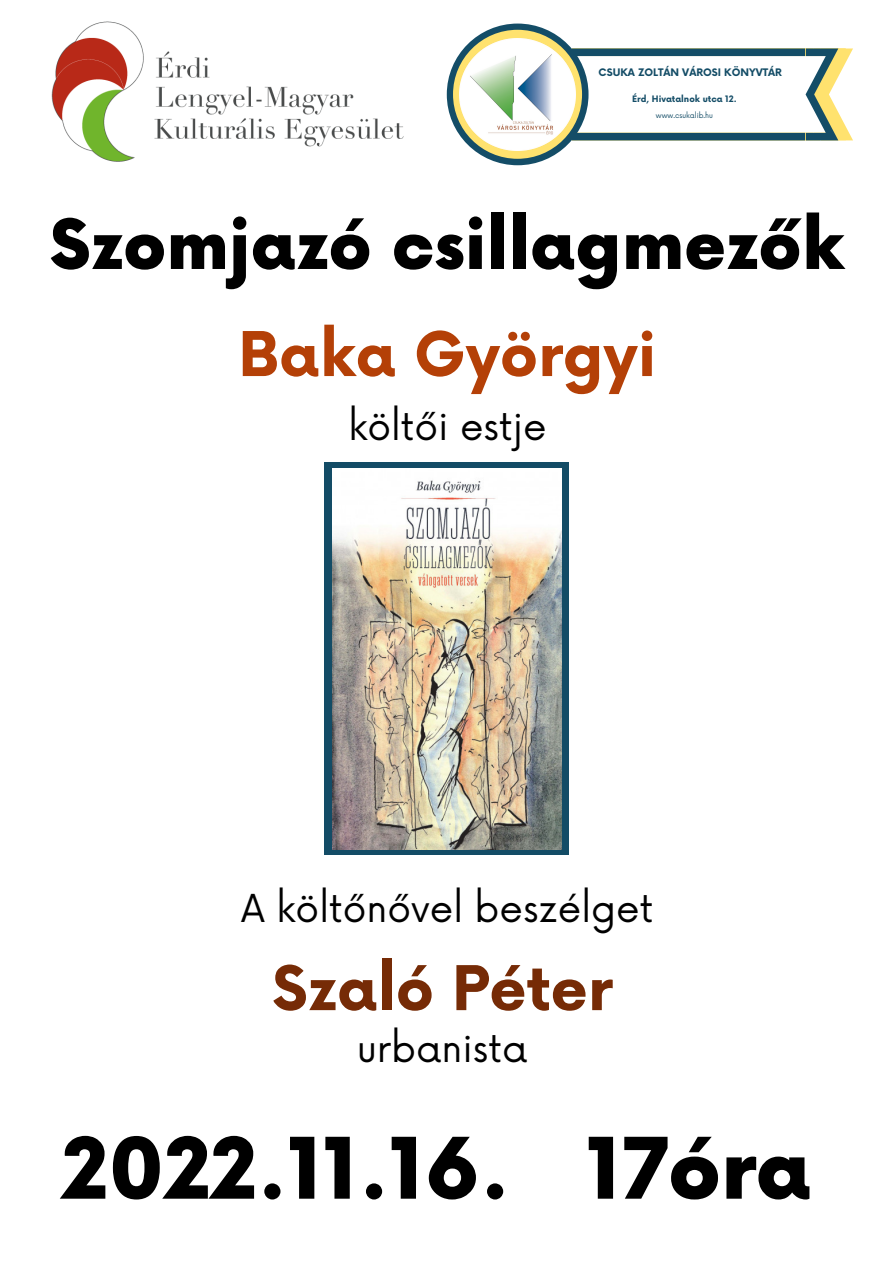
<style>
.page{position:relative;width:893px;height:1263px;background:#fff}
.page>*{position:absolute;margin:0;border:0;box-sizing:border-box;transform-origin:0 0}
.t1{font:900 82.5px "Now";color:#000}
.t2{font:900 67.5px "Now";color:#000}
.t3{font:700 60px "Now";color:#b44007}
.t4{font:700 60px "Now";color:#762b06}
.t5{font:37.5px "Now";color:#000}
.t6{font:700 10.12px "Now";color:#134c66}
.t7{font:700 8.7px "Now";color:#134c66}
.t8{font:7.27px "Now";color:#134c66}
</style>
<div class="page">
<svg style="left:575px;top:48px;width:278px;height:92px"></svg>
<div style="left:447px;top:24px;width:141px;height:141px;background:#144d67;border-radius:50%"></div>
<div style="left:453px;top:30px;width:129px;height:129px;background:#ffe26e;border-radius:50%"></div>
<img style="left:459px;top:38px;width:116px;height:112px">
<img style="left:51px;top:21px;width:396px;height:141px">
<div style="left:324px;top:463px;width:245px;height:392px;background:#134c66"></div>
<img style="left:332px;top:469px;width:229px;height:381px">
<p class="t6" style="left:598px;top:67px;width:185px">CSUKA ZOLTÁN VÁROSI KÖNYVTÁR</p>
<p class="t7" style="left:632px;top:94px;width:106px">Érd, Hivatalnok utca 12.</p>
<p class="t8" style="left:656px;top:111px;width:59px">www.csukalib.hu</p>
<h2 class="t2" style="left:50px;top:208px;width:795px">Szomjazó csillagmezők</h2>
<h3 class="t3" style="left:238px;top:322px;width:419px">Baka Györgyi</h3>
<p class="t5" style="left:348px;top:405px;width:200px">költői estje</p>
<p class="t5" style="left:241px;top:887px;width:414px">A költőnővel beszélget</p>
<h3 class="t4" style="left:272px;top:956px;width:342px">Szaló Péter</h3>
<p class="t5" style="left:357px;top:1028px;width:172px">urbanista</p>
<h1 class="t1" style="left:62px;top:1124px;width:750px">2022.11.16. 17óra</h1>
</div>
